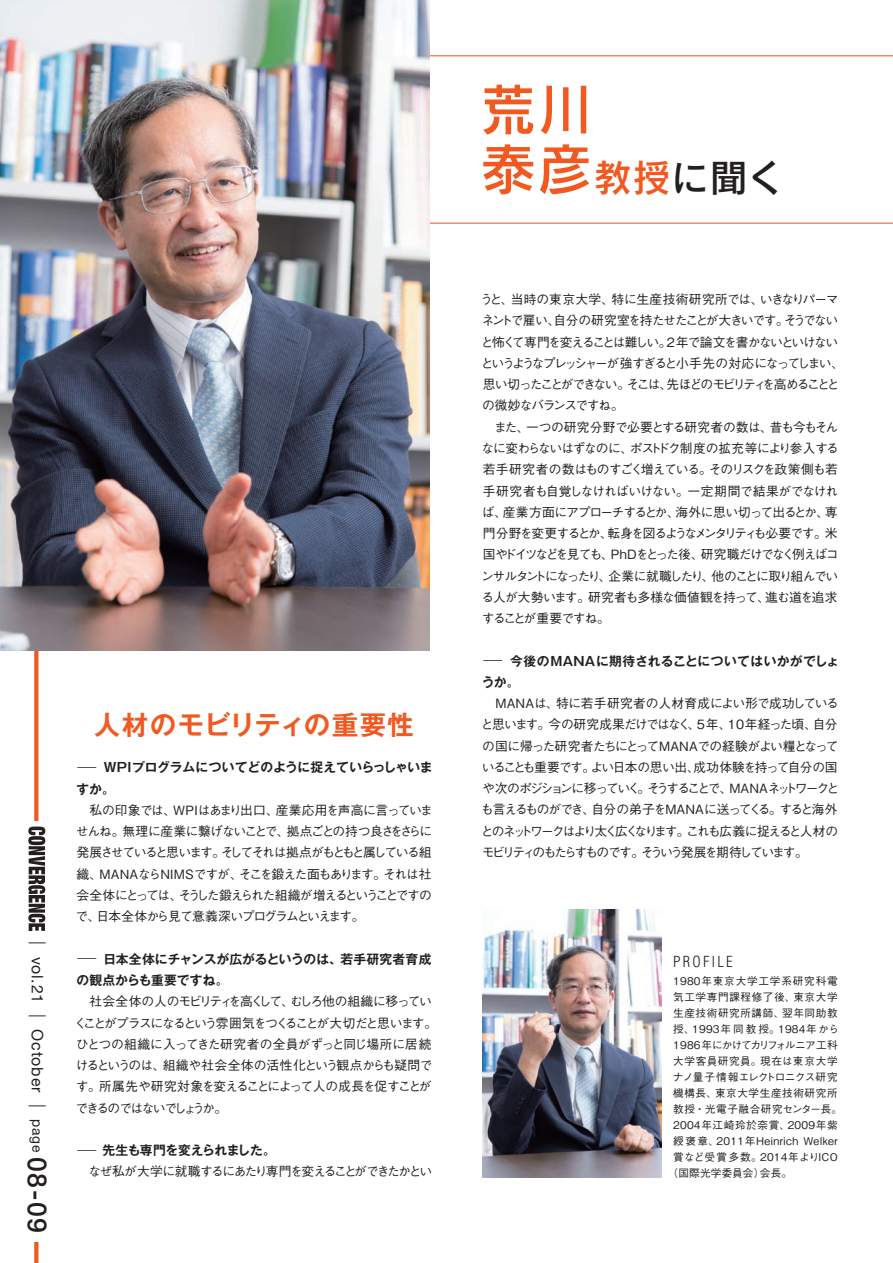
<style>
.page{position:relative;width:893px;height:1263px;background:#fff}
.page>*{position:absolute;margin:0;border:0;box-sizing:border-box;transform-origin:0 0}
.t1{font:55.5px "Rodin Pro DB";color:#f15921}
.t2{font:37.95px "Rodin Pro DB";letter-spacing:.02em;color:#231f20}
.t3{font:700 26.55px "Gothic MB101 Pr 6 De";letter-spacing:.04em;color:#f15921}
.t4{font:15.9px "Helvetica Neue";letter-spacing:.05em;color:#231f20}
.t5{font:300 condensed 14.85px "Helvetica";letter-spacing:.15em;color:#231f20}
.t6{font:500 12.75px/21.3px "Gothic BBB Pr 6";letter-spacing:-.1em;color:#231f20}
.t7{font:700 12.75px/21.3px "Gothic MB101 Pr 6 De";letter-spacing:.005em;color:#231f20}
.t8{font:500 12.75px "Gothic BBB Pr 6";letter-spacing:-.125em;color:#231f20}
.t9{font:700 12.75px/21.3px "Gothic MB101 Pr 6 De";letter-spacing:.025em;color:#231f20}
.t10{font:700 12.75px "Gothic MB101 Pr 6 De";letter-spacing:-.025em;color:#231f20}
.t11{font:500 10.65px "Gothic BBB Pr 6";letter-spacing:.05em;color:#231f20}
.t12{font:500 10.65px "Gothic BBB Pr 6";letter-spacing:.02em;color:#231f20}
.t13{font:500 10.65px "Gothic BBB Pr 6";letter-spacing:-.055em;color:#231f20}
.t14{font:500 10.65px "Gothic BBB Pr 6";letter-spacing:.075em;color:#231f20}
.t15{font:500 10.65px "Gothic BBB Pr 6";letter-spacing:-.05em;color:#231f20}
.t16{font:500 10.65px "Gothic BBB Pr 6";letter-spacing:.07em;color:#231f20}
.s1{font-weight:300;font-size:16.95px}
.s2{font-size:13.8px}
.s3{font-weight:500;font-size:26.55px}
.s4{font-size:55.5px;color:#f15921}
.s5{color:#f15921}
</style>
<div class="page">
<img style="left:0;top:0;width:892px;height:1263px">
<hr style="left:892px;top:0;width:1px;height:1263px;background:#231f20">
<p class="t4" style="left:47px;top:941px;width:293px;rotate:90deg"><span class="s1">|</span> vol.21 <span class="s1">|</span> October <span class="s1">|</span> <span class="s2">page</span> <span class="s3">08-09</span></p>
<h3 class="t3" style="left:94px;top:702px;width:322px">人材のモビリティの重要性</h3>
<p class="t7" style="left:74px;top:756px;width:360px"><sup>−</sup> WPIプログラムについてどのように捉えていらっしゃいますか。</p>
<p class="t6" style="left:76px;top:799px;width:359px;text-align:justify">　私の印象では、WPIはあまり出口、産業応用を声高に言っていませんね。無理に産業に繋げないことで、拠点ごとの持つ良さをさらに発展させていると思います。そしてそれは拠点がもともと属している組織、MANAならNIMSですが、そこを鍛えた面もあります。それは社会全体にとっては、そうした鍛えられた組織が増えるということですので、日本全体から見て意義深いプログラムといえます。</p>
<p class="t7" style="left:74px;top:948px;width:359px"><sup>−</sup> 日本全体にチャンスが広がるというのは、若手研究者育成の観点からも重要ですね。</p>
<p class="t6" style="left:74px;top:990px;width:364px">　社会全体の人のモビリティを高くして、むしろ他の組織に移っていくことがプラスになるという雰囲気をつくることが大切だと思います。ひとつの組織に入ってきた研究者の全員がずっと同じ場所に居続けるというのは、組織や社会全体の活性化という観点からも疑問です。所属先や研究対象を変えることによって人の成長を促すことができるのではないでしょうか。</p>
<p class="t10" style="left:74px;top:1140px;width:203px"><sup>−</sup> 先生も専門を変えられました。</p>
<p class="t8" style="left:77px;top:1161px;width:357px">　なぜ私が大学に就職するにあたり専門を変えることができたかとい</p>
<h1 class="t1" style="left:480px;top:73px;width:114px">荒川</h1>
<h2 class="t2" style="left:480px;top:153px;width:306px"><span class="s4">泰彦</span><span class="s5">教授</span>に聞く</h2>
<p class="t6" style="left:480px;top:288px;width:365px">うと、当時の東京大学、特に生産技術研究所では、いきなりパーマネントで雇い、自分の研究室を持たせたことが大きいです。そうでないと怖くて専門を変えることは難しい。2 年で論文を書かないといけないというようなプレッシャーが強すぎると小手先の対応になってしまい、思い切ったことができない。そこは、先ほどのモビリティを高めることとの微妙なバランスですね。<br>　また、一つの研究分野で必要とする研究者の数は、昔も今もそんなに変わらないはずなのに、ポストドク制度の拡充等により参入する若手研究者の数はものすごく増えている。そのリスクを政策側も若手研究者も自覚しなければいけない。一定期間で結果がでなければ、産業方面にアプローチするとか、海外に思い切って出るとか、専門分野を変更するとか、転身を図るようなメンタリティも必要です。米国やドイツなどを見ても、PhDをとった後、研究職だけでなく例えばコンサルタントになったり、企業に就職したり、他のことに取り組んでいる人が大勢います。研究者も多様な価値観を持って、進む道を追求することが重要ですね。</p>
<p class="t9" style="left:480px;top:649px;width:360px"><sup>−</sup> 今後のMANAに期待されることについてはいかがでしょうか。</p>
<p class="t6" style="left:481px;top:692px;width:360px">　MANAは、特に若手研究者の人材育成によい形で成功していると思います。今の研究成果だけではなく、5年、10年経った頃、自分の国に帰った研究者たちにとってMANAでの経験がよい糧となっていることも重要です。よい日本の思い出、成功体験を持って自分の国や次のポジションに移っていく。そうすることで、MANAネットワークとも言えるものができ、自分の弟子をMANAに送ってくる。すると海外とのネットワークはより太く広くなります。これも広義に捉えると人材のモビリティのもたらすものです。そういう発展を期待しています。</p>
<p class="t5" style="left:673px;top:953px;width:61px">PROFILE</p>
<p class="t14" style="left:673px;top:973px;width:166px">1980年東京大学工学系研究科電</p>
<p class="t11" style="left:673px;top:989px;width:166px">気工学専門課程修了後、東京大学</p>
<p class="t11" style="left:673px;top:1005px;width:166px">生産技術研究所講師、翌年同助教</p>
<p class="t12" style="left:673px;top:1020px;width:167px">授、1993年同教授。1984年から</p>
<p class="t13" style="left:673px;top:1036px;width:166px">1986年にかけてカリフォルニア工科</p>
<p class="t16" style="left:673px;top:1052px;width:166px">大学客員研究員。現在は東京大学</p>
<p class="t15" style="left:673px;top:1068px;width:167px">ナノ量子情報エレクトロニクス研究</p>
<p class="t11" style="left:673px;top:1084px;width:166px">機構長、東京大学生産技術研究所</p>
<p class="t11" style="left:673px;top:1100px;width:171px">教授・光電子融合研究センター長。</p>
<p class="t11" style="left:673px;top:1116px;width:166px">2004年江崎玲於奈賞、2009年紫</p>
<p class="t12" style="left:673px;top:1132px;width:166px">綬褒章、2011年Heinrich Welker</p>
<p class="t12" style="left:673px;top:1148px;width:166px">賞など受賞多数。2014年よりICO</p>
<p class="t12" style="left:668px;top:1164px;width:126px">（国際光学委員会）会長。</p>
</div>
